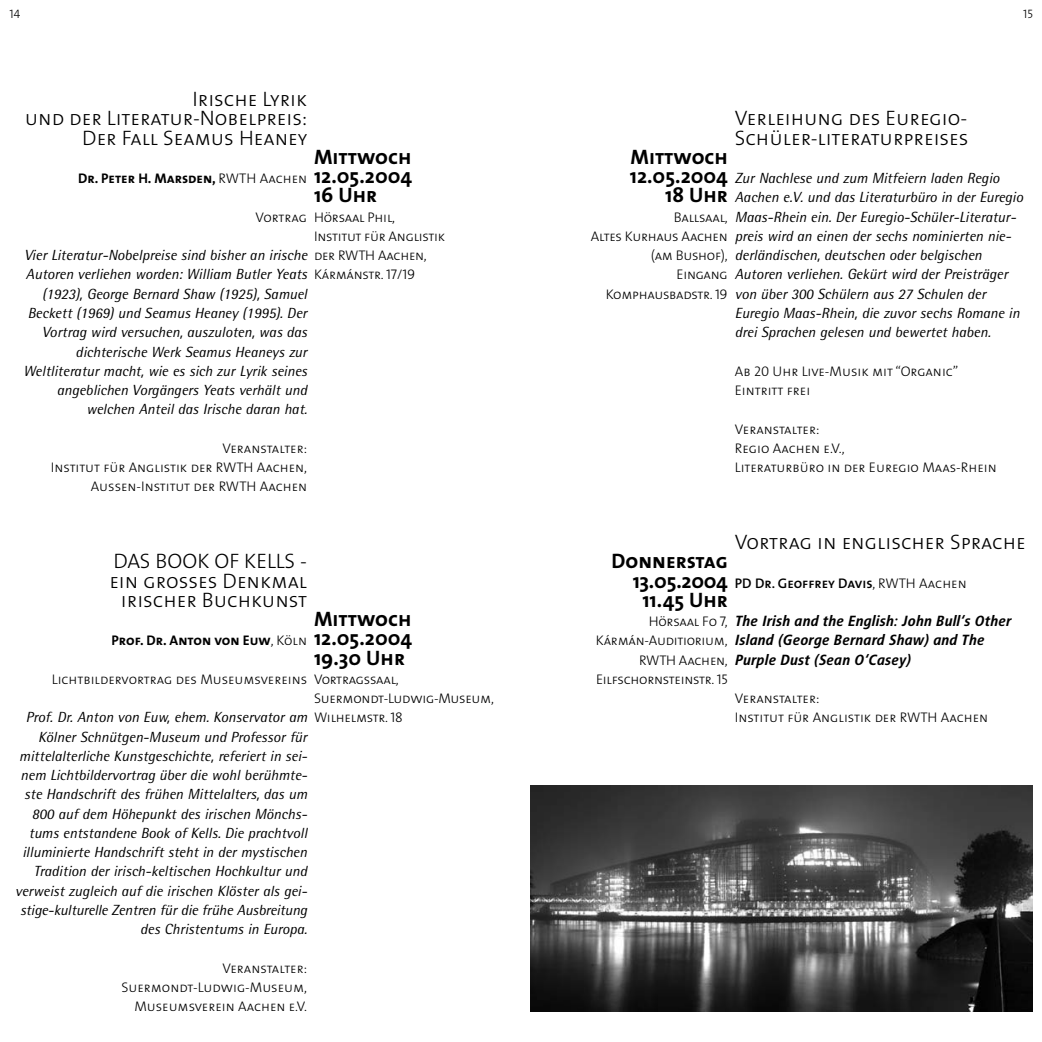
<style>
.page{position:relative;width:1042px;height:1042px;background:#fff}
.page>*{position:absolute;margin:0;border:0;box-sizing:border-box;transform-origin:0 0}
.t1{font:21px/19.2px "The Mix Light Caps";color:#000}
.t2{font:700 21px/19.2px "The Mix";color:#000;text-align:center}
.t3{font:21px "The Mix Bold Caps";color:#000}
.t4{font:italic 14.7px/19.2px "Rotis Semi Sans";color:#000;text-align:right}
.t5{font:italic 700 14.7px/19.2px "Transit";color:#000}
.t6{font:14px/19.2px "The Mix Light Caps";letter-spacing:-.01em;color:#000}
.t7{font:14px "The Mix Bold Caps";color:#000}
.t8{font:14px "The Mix Semi Bold Caps";color:#000}
.t9{font:12.25px "The Mix Light Caps";color:#000}
.s1{font-family:"The Mix Light Caps"}
.s2{font-family:"The Mix";font-weight:700}
.s3{font-family:"The Mix Bold Caps";font-weight:400}
</style>
<div class="page">
<img style="left:531px;top:786px;width:501px;height:225px">
<p class="t9" style="left:10px;top:10px;width:12px">14</p>
<p class="t9" style="left:1023px;top:10px;width:11px">15</p>
<h1 class="t1" style="left:25px;top:92px;width:284px;text-align:right">Irische Lyrik<br>und der Literatur-Nobelpreis:<br>Der Fall Seamus Heaney</h1>
<p class="t7" style="left:78px;top:174px;width:230px">Dr. Peter H. Marsden, <span class="s1">RWTH Aachen</span></p>
<p class="t6" style="left:256px;top:209px;width:53px">Vortrag</p>
<h1 class="t3" style="left:314px;top:150px;width:99px">Mittwoch</h1>
<h1 class="t2" style="left:314px;top:169px;width:99px">12.05.2004</h1>
<h1 class="t3" style="left:314px;top:188px;width:65px"><span class="s2">16</span> Uhr</h1>
<p class="t6" style="left:314px;top:209px;width:133px">Hörsaal Phil,<br>Institut für Anglistik der RWTH Aachen,<br>Kármánstr. 17/19</p>
<p class="t4" style="left:24px;top:247px;width:285px">Vier Literatur-Nobelpreise sind bisher an irische Autoren verliehen worden: William Butler Yeats (1923), George Bernard Shaw (1925), Samuel Beckett (1969) und Seamus Heaney (1995). Der Vortrag wird versuchen, auszuloten, was das dichterische Werk Seamus Heaneys zur Weltliteratur macht, wie es sich zur Lyrik seines angeblichen Vorgängers Yeats verhält und welchen Anteil das Irische daran hat.</p>
<p class="t6" style="left:51px;top:440px;width:258px;text-align:right">Veranstalter:<br>Institut für Anglistik der RWTH Aachen,<br>Aussen-Institut der RWTH Aachen</p>
<h1 class="t1" style="left:109px;top:554px;width:199px;text-align:center">DAS BOOK OF KELLS - ein grosses Denkmal irischer Buchkunst</h1>
<p class="t7" style="left:111px;top:636px;width:197px">Prof. Dr. Anton von Euw<span class="s1">, Köln</span></p>
<p class="t6" style="left:52px;top:671px;width:257px">Lichtbildervortrag des Museumsvereins</p>
<h1 class="t3" style="left:314px;top:612px;width:99px">Mittwoch</h1>
<h1 class="t2" style="left:314px;top:631px;width:99px;text-align:left">12.05.2004<br>19.30 <span class="s3">Uhr</span></h1>
<p class="t6" style="left:314px;top:671px;width:181px">Vortragssaal,<br>Suermondt-Ludwig-Museum,<br>Wilhelmstr. 18</p>
<p class="t4" style="left:15px;top:709px;width:294px">Prof. Dr. Anton von Euw, ehem. Konservator am Kölner Schnütgen-Museum und Professor für mittelalterliche Kunstgeschichte, referiert in sei&shy;nem Lichtbildervortrag über die wohl berühmte&shy;ste Handschrift des frühen Mittelalters, das um 800 auf dem Höhepunkt des irischen Mönchs&shy;tums entstandene Book of Kells. Die prachtvoll illuminierte Handschrift steht in der mystischen Tradition der irisch-keltischen Hochkultur und verweist zugleich auf die irischen Klöster als gei&shy;stige-kulturelle Zentren für die frühe Ausbreitung des Christentums in Europa.</p>
<p class="t6" style="left:121px;top:959px;width:187px;text-align:right">Veranstalter:<br>Suermondt-Ludwig-Museum,<br>Museumsverein Aachen e.V.</p>
<h1 class="t1" style="left:735px;top:111px;width:235px">Verleihung des Euregio-<br>Schüler-literaturpreises</h1>
<h1 class="t3" style="left:630px;top:150px;width:99px">Mittwoch</h1>
<h1 class="t2" style="left:630px;top:169px;width:99px">12.05.2004</h1>
<h1 class="t3" style="left:665px;top:188px;width:64px"><span class="s2">18</span> Uhr</h1>
<p class="t6" style="left:591px;top:209px;width:138px;text-align:right">Ballsaal,<br>Altes Kurhaus Aachen (am Bushof),<br>Eingang<br>Komphausbadstr. 19</p>
<p class="t4" style="left:735px;top:170px;width:290px;text-align:left">Zur Nachlese und zum Mitfeiern laden Regio Aachen e.V. und das Literaturbüro in der Euregio Maas-Rhein ein. Der Euregio-Schüler-Literatur&shy;preis wird an einen der sechs nominierten nie&shy;derländischen, deutschen oder belgischen Autoren verliehen. Gekürt wird der Preisträger von über 300 Schülern aus 27 Schulen der Euregio Maas-Rhein, die zuvor sechs Romane in drei Sprachen gelesen und bewertet haben.</p>
<p class="t6" style="left:735px;top:363px;width:225px">Ab 20 Uhr Live-Musik mit “Organic”<br>Eintritt frei</p>
<p class="t6" style="left:735px;top:420px;width:263px">Veranstalter:<br>Regio Aachen e.V.,<br>Literaturbüro in der Euregio Maas-Rhein</p>
<h1 class="t1" style="left:735px;top:534px;width:292px">Vortrag in englischer Sprache</h1>
<p class="t8" style="left:735px;top:578px;width:233px">PD Dr. Geoffrey Davis<span class="s1">, RWTH Aachen</span></p>
<h1 class="t3" style="left:611px;top:554px;width:118px">Donnerstag</h1>
<h1 class="t2" style="left:633px;top:573px;width:97px">13.05.2004<br>11.45 <span class="s3">Uhr</span></h1>
<p class="t6" style="left:596px;top:613px;width:133px;text-align:right">Hörsaal Fo 7,<br>Kármán-Auditiorium,<br>RWTH Aachen,<br>Eilfschornsteinstr. 15</p>
<p class="t5" style="left:735px;top:612px;width:278px">The Irish and the English: John Bull‘s Other<br>Island (George Bernard Shaw) and The<br>Purple Dust (Sean O‘Casey)</p>
<p class="t6" style="left:735px;top:690px;width:255px">Veranstalter:<br>Institut für Anglistik der RWTH Aachen</p>
</div>
